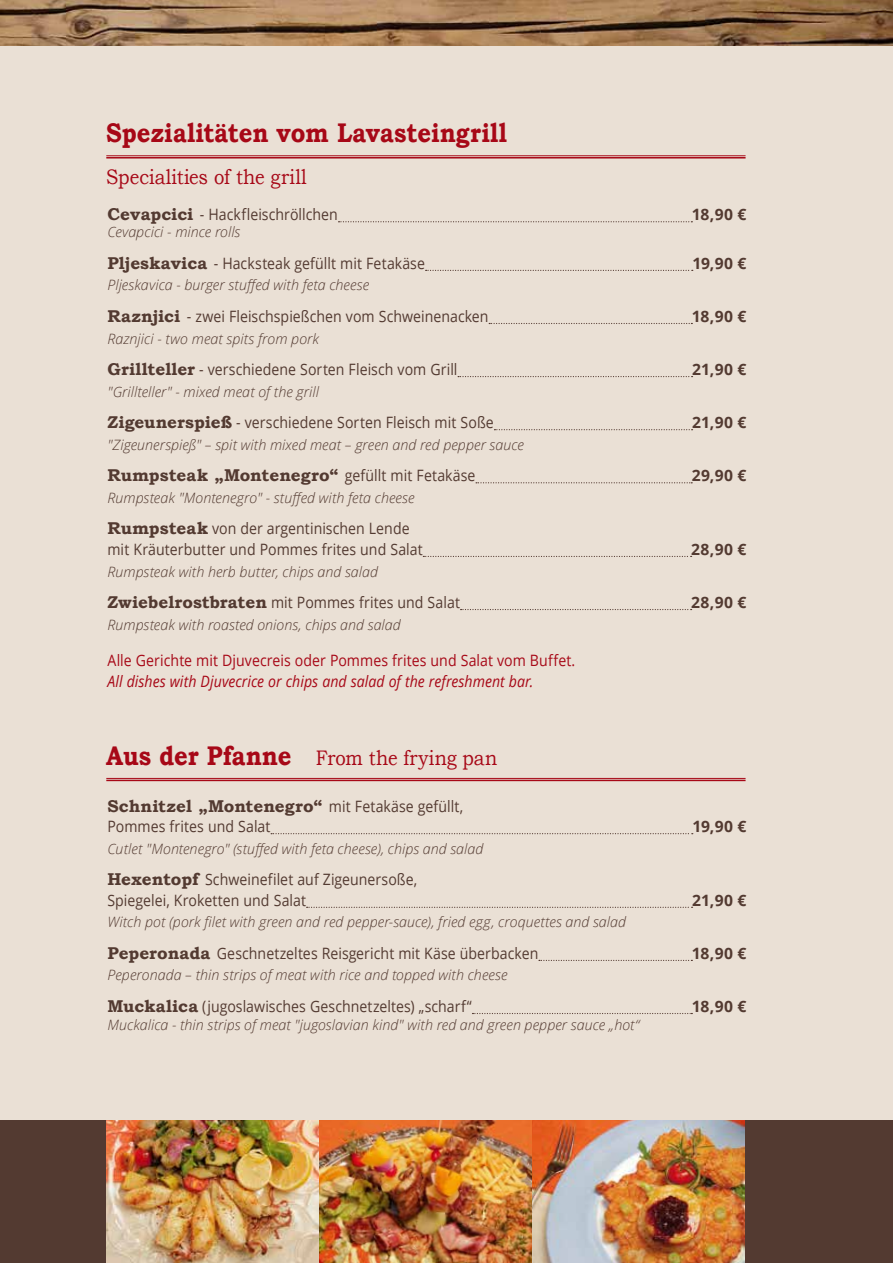
<style>
.page{position:relative;width:893px;height:1263px;background:#eae0d5}
.page>*{position:absolute;margin:0;border:0;box-sizing:border-box;transform-origin:0 0}
.t1{font:700 27px "Bookman Old Style";letter-spacing:.005em;color:#a70817;scale:.88 1}
.t2{font:21px "Bookman Old Style";letter-spacing:.005em;color:#a70817;scale:.88 1}
.t3{font:700 17.1px "Bookman Old Style";color:#533a31}
.t4{font:15.6px/20.5px "Open Sans";letter-spacing:.005em;color:#533a31;scale:.9 1}
.t5{font:700 15.6px "Open Sans";letter-spacing:.03em;color:#533a31}
.t6{font:15.6px "Open Sans";letter-spacing:.005em;color:#a70817;scale:.9 1}
.t7{font:italic 15.6px "Open Sans";color:#a70817;scale:.9 1}
.t8{font:italic 300 14.25px "Open Sans";letter-spacing:.005em;color:#533a31}
.s1{font-family:"Bookman Old Style";font-weight:700;font-size:17.1px}
.s2{font-family:"Open Sans";font-weight:400;font-size:15.6px}
.s3{font-weight:700;font-size:27px}
</style>
<div class="page">
<img style="left:0;top:0;width:893px;height:46px">
<div style="left:0;top:1120px;width:893px;height:143px;background:#533a31"></div>
<img style="left:531px;top:1120px;width:213px;height:143px">
<img style="left:319px;top:1120px;width:212px;height:143px">
<img style="left:106px;top:1120px;width:213px;height:143px">
<hr style="left:106px;top:156px;width:640px;height:1px;background:#a70817">
<hr style="left:106px;top:157px;width:640px;height:2px;background:#a70817">
<svg style="left:339px;top:221px;width:353px;height:1px"></svg>
<svg style="left:426px;top:270px;width:267px;height:1px"></svg>
<svg style="left:489px;top:323px;width:203px;height:1px"></svg>
<svg style="left:458px;top:376px;width:235px;height:1px"></svg>
<svg style="left:494px;top:429px;width:199px;height:1px"></svg>
<svg style="left:476px;top:482px;width:216px;height:1px"></svg>
<svg style="left:423px;top:556px;width:269px;height:1px"></svg>
<svg style="left:461px;top:609px;width:231px;height:1px"></svg>
<hr style="left:106px;top:778px;width:640px;height:1px;background:#a70817">
<hr style="left:106px;top:780px;width:640px;height:1px;background:#a70817">
<svg style="left:271px;top:833px;width:422px;height:1px"></svg>
<svg style="left:307px;top:907px;width:386px;height:1px"></svg>
<svg style="left:539px;top:960px;width:153px;height:1px"></svg>
<svg style="left:472px;top:1013px;width:220px;height:1px"></svg>
<svg style="left:0;top:0;width:4px;height:4px"></svg>
<h1 class="t1" style="left:106px;top:117px;width:457px">Spezialitäten vom Lavasteingrill</h1>
<h2 class="t2" style="left:106px;top:165px;width:229px">Specialities of the grill</h2>
<p class="t4" style="left:107px;top:204px;width:258px"><span class="s1">Cevapcici</span> - Hackfleischröllchen</p>
<p class="t5" style="left:692px;top:204px;width:56px">18,90 €</p>
<p class="t8" style="left:107px;top:222px;width:134px">Cevapcici - mince rolls</p>
<p class="t4" style="left:107px;top:252px;width:354px"><span class="s1">Pljeskavica</span> - Hacksteak gefüllt mit Fetakäse</p>
<p class="t5" style="left:692px;top:252px;width:56px">19,90 €</p>
<p class="t8" style="left:107px;top:275px;width:263px">Pljeskavica - burger stuffed with feta cheese</p>
<p class="t4" style="left:107px;top:306px;width:425px"><span class="s1">Raznjici</span> - zwei Fleischspießchen vom Schweinenacken</p>
<p class="t5" style="left:692px;top:305px;width:56px">18,90 €</p>
<p class="t8" style="left:107px;top:329px;width:213px">Raznjici - two meat spits from pork</p>
<p class="t4" style="left:107px;top:359px;width:390px"><span class="s1">Grillteller</span> - verschiedene Sorten Fleisch vom Grill</p>
<p class="t5" style="left:692px;top:358px;width:56px">21,90 €</p>
<p class="t8" style="left:107px;top:382px;width:213px">"Grillteller" - mixed meat of the grill</p>
<p class="t4" style="left:107px;top:412px;width:431px"><span class="s1">Zigeunerspieß</span> - verschiedene Sorten Fleisch mit Soße</p>
<p class="t5" style="left:692px;top:411px;width:56px">21,90 €</p>
<p class="t8" style="left:107px;top:435px;width:418px">"Zigeunerspieß" – spit with mixed meat – green and red pepper sauce</p>
<p class="t3" style="left:107px;top:465px;width:369px">Rumpsteak „Montenegro“ <span class="s2">gefüllt mit Fetakäse</span></p>
<p class="t5" style="left:692px;top:465px;width:56px">29,90 €</p>
<p class="t8" style="left:107px;top:488px;width:309px">Rumpsteak "Montenegro" - stuffed with feta cheese</p>
<p class="t4" style="left:107px;top:518px;width:352px"><span class="s1">Rumpsteak</span> von der argentinischen Lende mit Kräuterbutter und Pommes frites und Salat</p>
<p class="t5" style="left:691px;top:538px;width:57px">28,90 €</p>
<p class="t8" style="left:107px;top:561px;width:272px">Rumpsteak with herb butter, chips and salad</p>
<p class="t4" style="left:107px;top:592px;width:393px"><span class="s1">Zwiebelrostbraten</span> mit Pommes frites und Salat</p>
<p class="t5" style="left:691px;top:591px;width:57px">28,90 €</p>
<p class="t8" style="left:107px;top:615px;width:295px">Rumpsteak with roasted onions, chips and salad</p>
<p class="t6" style="left:107px;top:649px;width:521px">Alle Gerichte mit Djuvecreis oder Pommes frites und Salat vom Buffet.</p>
<p class="t7" style="left:107px;top:670px;width:475px">All dishes with Djuvecrice or chips and salad of the refreshment bar.</p>
<h2 class="t2" style="left:106px;top:746px;width:446px"><span class="s3">Aus der Pfanne</span> From the frying pan</h2>
<p class="t3" style="left:107px;top:795px;width:357px">Schnitzel „Montenegro“ <span class="s2">mit Fetakäse gefüllt,</span></p>
<p class="t4" style="left:107px;top:816px;width:183px">Pommes frites und Salat</p>
<p class="t5" style="left:692px;top:815px;width:56px">19,90 €</p>
<p class="t8" style="left:107px;top:839px;width:377px">Cutlet "Montenegro" (stuffed with feta cheese), chips and salad</p>
<p class="t4" style="left:107px;top:869px;width:346px"><span class="s1">Hexentopf</span> Schweinefilet auf Zigeunersoße,<br>Spiegelei, Kroketten und Salat</p>
<p class="t5" style="left:692px;top:889px;width:56px">21,90 €</p>
<p class="t8" style="left:107px;top:912px;width:520px">Witch pot (pork filet with green and red pepper-sauce), fried egg, croquettes and salad</p>
<p class="t4" style="left:107px;top:942px;width:480px"><span class="s1">Peperonada</span> Geschnetzeltes Reisgericht mit Käse überbacken</p>
<p class="t5" style="left:692px;top:942px;width:56px">18,90 €</p>
<p class="t8" style="left:107px;top:965px;width:401px">Peperonada – thin strips of meat with rice and topped with cheese</p>
<p class="t4" style="left:107px;top:996px;width:406px"><span class="s1">Muckalica</span> (jugoslawisches Geschnetzeltes) „scharf“</p>
<p class="t5" style="left:692px;top:995px;width:56px">18,90 €</p>
<p class="t8" style="left:107px;top:1015px;width:534px">Muckalica - thin strips of meat "jugoslavian kind" with red and green pepper sauce „hot“</p>
</div>
